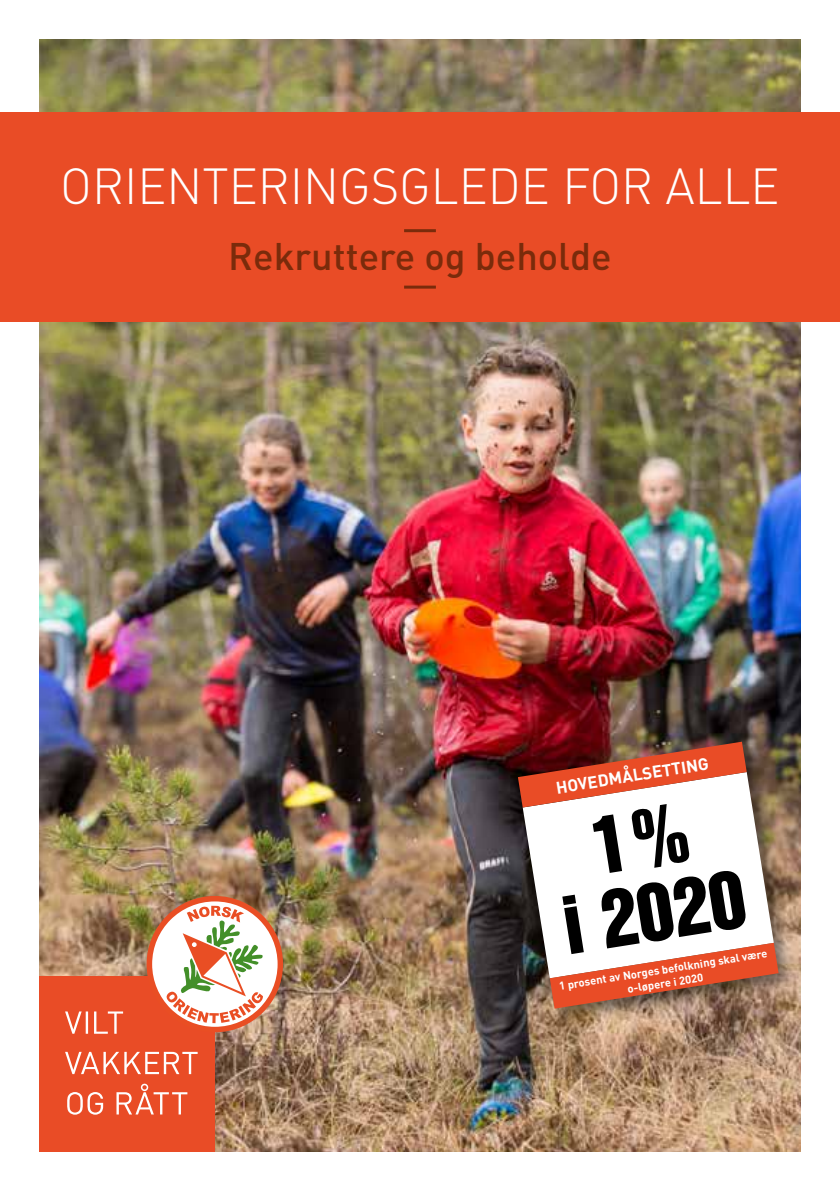
<style>
.page{position:relative;width:840px;height:1191px;background:#fff}
.page>*{position:absolute;margin:0;border:0;box-sizing:border-box;transform-origin:0 0}
.t1{font:72.8px/74.2px "Helvetica Inserat";color:#000;text-align:center}
.t2{font:50px "DIN Light Alternate";color:#fff}
.t3{font:500 38px "DIN";color:#7a2b0b}
.t4{font:700 16.8px "DIN";color:#fff}
.t5{font:700 11.2px/13.4px "DIN";color:#fff;text-align:center}
</style>
<div class="page">
<img style="left:40px;top:321px;width:759px;height:830px">
<img style="left:40px;top:40px;width:759px;height:72px">
<div style="left:514px;top:738px;width:283px;height:290px;background:#000;opacity:.48"></div>
<svg style="left:522px;top:772px;width:251px;height:206px"></svg>
<svg style="left:517px;top:741px;width:229px;height:66px"></svg>
<svg style="left:549px;top:942px;width:229px;height:66px"></svg>
<div style="left:40px;top:976px;width:175px;height:175px;background:#e94c26"></div>
<svg style="left:67px;top:1083px;width:120px;height:31px"></svg>
<svg style="left:65px;top:1051px;width:132px;height:23px"></svg>
<svg style="left:65px;top:1011px;width:58px;height:22px"></svg>
<svg style="left:146px;top:896px;width:137px;height:136px"></svg>
<div style="left:0;top:112px;width:839px;height:209px;background:#e94c26"></div>
<hr style="left:404px;top:229px;width:31px;height:3px;background:#7a2b0b">
<hr style="left:404px;top:286px;width:31px;height:3px;background:#7a2b0b">
<h2 class="t2" style="left:60px;top:155px;width:720px">ORIENTERINGSGLEDE FOR ALLE</h2>
<h3 class="t3" style="left:228px;top:232px;width:384px">Rekruttere og beholde</h3>
<h3 class="t4" style="left:554px;top:776px;width:156px;rotate:-9deg">HOVEDMÅLSETTING</h3>
<h1 class="t1" style="left:545px;top:816px;width:186px;rotate:-9deg">1%<br>i 2020</h1>
<p class="t5" style="left:557px;top:979px;width:212px;rotate:-9deg">1 prosent av Norges befolkning skal være o-løpere i 2020</p>
</div>
